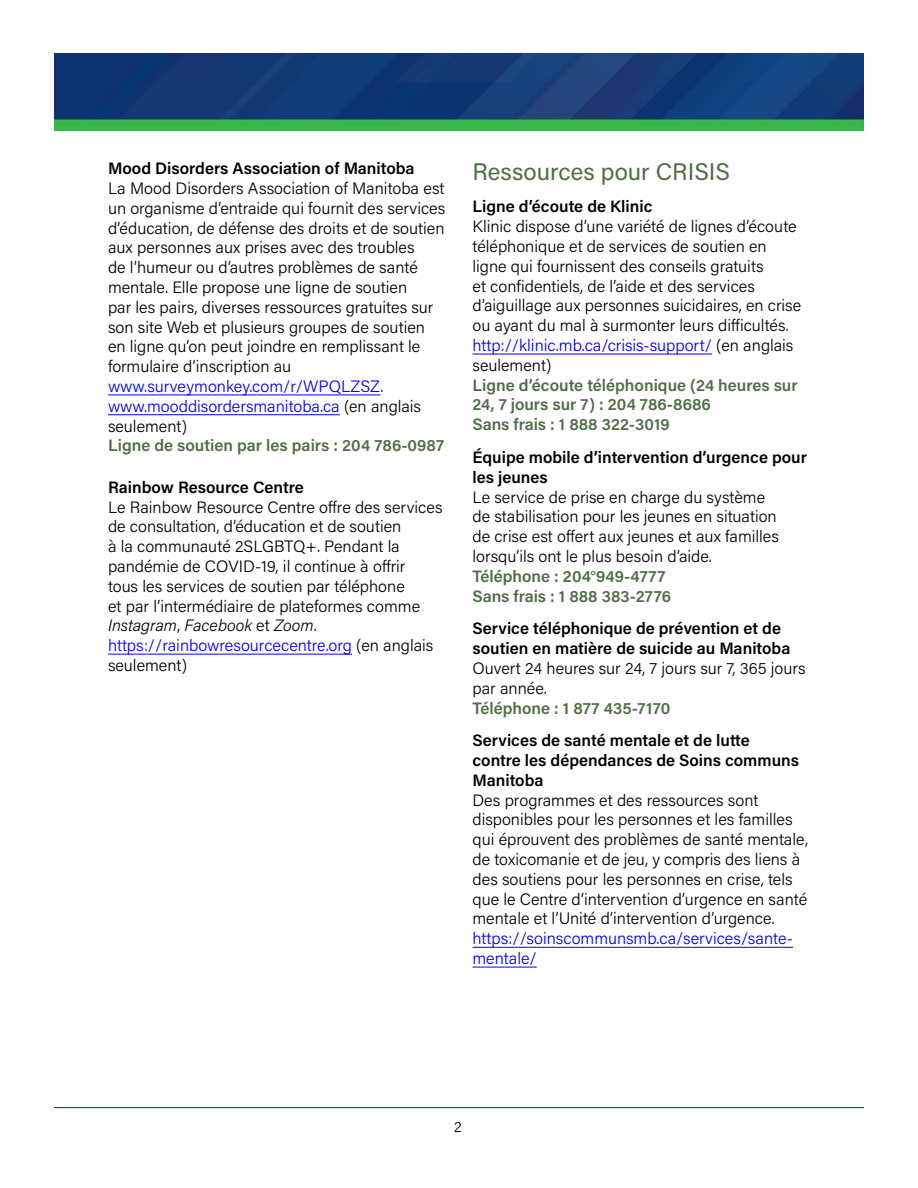
<style>
.page{position:relative;width:918px;height:1188px;background:#fff}
.page>*{position:absolute;margin:0;border:0;box-sizing:border-box;transform-origin:0 0}
.Head_B{font:24px "Acumin Pro";color:#4e6e46}
.Paragraph__12{font:300 16.5px/19.8px "Acumin Pro";color:#000}
.Paragraph_indent{font:300 16.5px/19.8px "Acumin Pro";color:#000}
.Head-resource_name{font:600 16.5px/19.8px "Acumin Pro";color:#000}
.t1{font:300 15px "Acumin Pro";color:#000}
.s1{color:#0000fa}
.s2{font-weight:600;color:#4e6e46}
.s3{font-style:italic}
</style>
<div class="page">
<img style="left:54px;top:54px;width:810px;height:77px">
<hr style="left:54px;top:1107px;width:810px;height:1px;background:#1c4583">
<hr style="left:108px;top:395px;width:273px;height:1px;background:#0000fa">
<hr style="left:108px;top:414px;width:232px;height:1px;background:#0000fa">
<hr style="left:108px;top:654px;width:244px;height:1px;background:#0000fa">
<hr style="left:472px;top:354px;width:240px;height:1px;background:#0000fa">
<hr style="left:472px;top:947px;width:321px;height:1px;background:#0000fa">
<hr style="left:472px;top:967px;width:65px;height:1px;background:#0000fa">
<p class="Head-resource_name" style="left:108px;top:158px;width:308px">Mood Disorders Association of Manitoba</p>
<p class="Paragraph_indent" style="left:108px;top:178px;width:339px">La Mood Disorders Association of Manitoba est un organisme d’entraide qui fournit des services d’éducation, de défense des droits et de soutien aux personnes aux prises avec des troubles<br>de l’humeur ou d’autres problèmes de santé mentale. Elle propose une ligne de soutien<br>par les pairs, diverses ressources gratuites sur son site Web et plusieurs groupes de soutien en ligne qu’on peut joindre en remplissant le formulaire d’inscription au <span class="s1">www.surveymonkey.com/r/WPQLZSZ</span>. <span class="s1">www.mooddisordersmanitoba.ca</span> (en anglais seulement)<br><span class="s2">Ligne de soutien par les pairs : 204 786-0987</span></p>
<p class="Head-resource_name" style="left:108px;top:476px;width:197px">Rainbow Resource Centre</p>
<p class="Paragraph_indent" style="left:108px;top:496px;width:336px">Le Rainbow Resource Centre offre des services de consultation, d’éducation et de soutien<br>à la communauté 2SLGBTQ+. Pendant la pandémie de COVID-19, il continue à offrir<br>tous les services de soutien par téléphone<br>et par l’intermédiaire de plateformes comme <span class="s3">Instagram</span>, <span class="s3">Facebook</span> et <span class="s3">Zoom</span>. <span class="s1">https://rainbowresourcecentre.org</span> (en anglais seulement)</p>
<h2 class="Head_B" style="left:472px;top:155px;width:259px">Ressources pour CRISIS</h2>
<p class="Head-resource_name" style="left:472px;top:196px;width:182px">Ligne d’écoute de Klinic</p>
<p class="Paragraph__12" style="left:472px;top:216px;width:330px">Klinic dispose d’une variété de lignes d’écoute téléphonique et de services de soutien en ligne qui fournissent des conseils gratuits<br>et confidentiels, de l’aide et des services d’aiguillage aux personnes suicidaires, en crise ou ayant du mal à surmonter leurs difficultés. <span class="s1">http://klinic.mb.ca/crisis-support/</span> (en anglais seulement)<br><span class="s2">Ligne d’écoute téléphonique (24 heures sur 24, 7 jours sur 7) : 204 786-8686<br>Sans frais : 1 888 322-3019</span></p>
<p class="Head-resource_name" style="left:472px;top:447px;width:336px">Équipe mobile d’intervention d’urgence pour les jeunes</p>
<p class="Paragraph__12" style="left:472px;top:486px;width:308px">Le service de prise en charge du système de stabilisation pour les jeunes en situation de crise est offert aux jeunes et aux familles lorsqu’ils ont le plus besoin d’aide.<br><span class="s2">Téléphone : 204°949-4777<br>Sans frais : 1 888 383-2776</span></p>
<p class="Head-resource_name" style="left:472px;top:618px;width:319px">Service téléphonique de prévention et de soutien en matière de suicide au Manitoba</p>
<p class="Paragraph__12" style="left:472px;top:658px;width:335px">Ouvert 24 heures sur 24, 7 jours sur 7, 365 jours par année.<br><span class="s2">Téléphone : 1 877 435-7170</span></p>
<p class="Head-resource_name" style="left:472px;top:730px;width:328px">Services de santé mentale et de lutte contre les dépendances de Soins communs<br>Manitoba</p>
<p class="Paragraph__12" style="left:472px;top:789px;width:337px">Des programmes et des ressources sont disponibles pour les personnes et les familles qui éprouvent des problèmes de santé mentale, de toxicomanie et de jeu, y compris des liens à des soutiens pour les personnes en crise, tels que le Centre d’intervention d’urgence en santé mentale et l’Unité d’intervention d’urgence. <span class="s1">https://soinscommunsmb.ca/services/sante&shy;mentale/</span></p>
<p class="t1" style="left:454px;top:1116px;width:9px">2</p>
</div>
